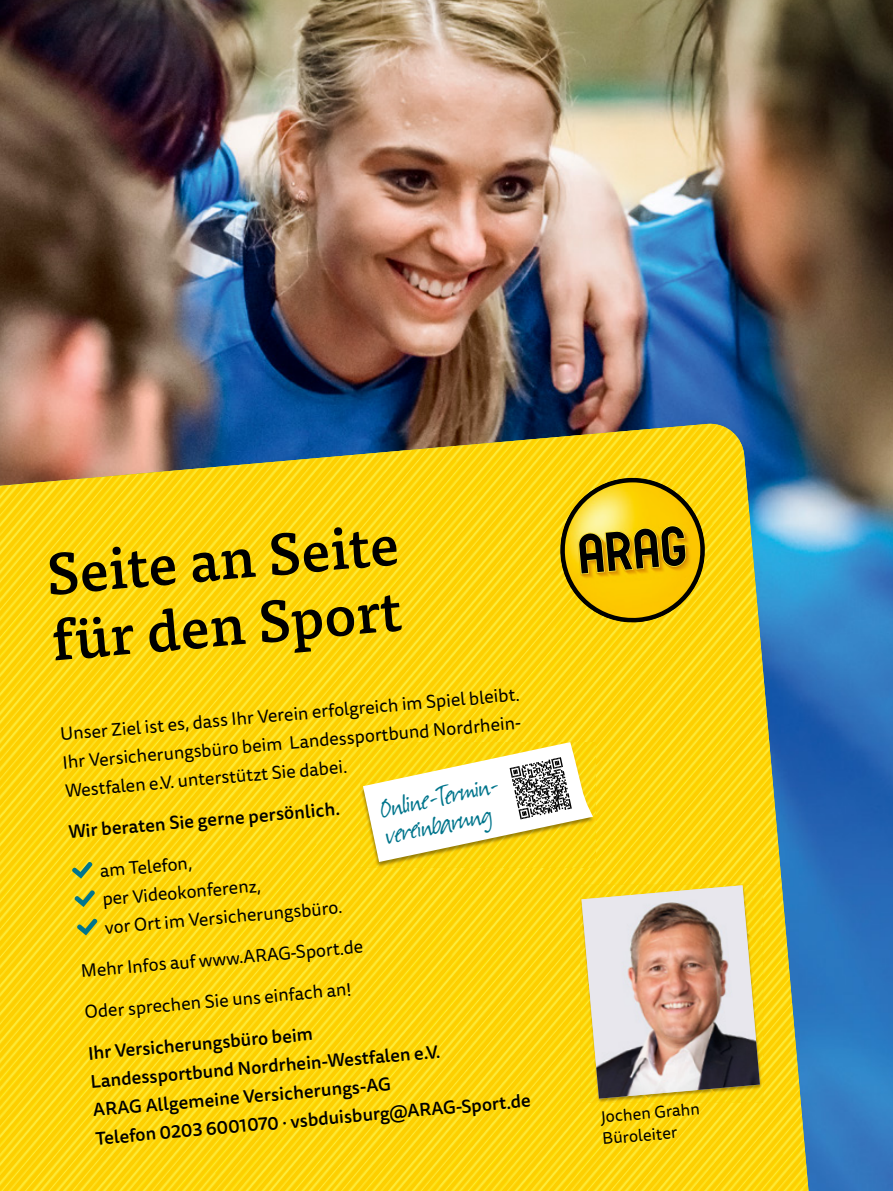
<style>
.page{position:relative;width:893px;height:1191px;background:#fff}
.page>*{position:absolute;margin:0;border:0;box-sizing:border-box;transform-origin:0 0}
.t1{font:500 57px/66px "Tisa OT";color:#000}
.t2{font:31.5px/27px "Suomi Hand Script";color:#00758c}
.t3{font:18px/28.5px "Tisa Sans OT";color:#000;text-align:justify}
.t4{font:500 18px/28.5px "Tisa Sans OT";color:#000}
.t5{font:16.5px/21.9px "Tisa Sans OT";color:#000}
</style>
<div class="page">
<img style="left:0;top:0;width:893px;height:1191px">
<img style="left:0;top:424px;width:808px;height:767px">
<svg style="left:72px;top:861px;width:21px;height:17px"></svg>
<svg style="left:74px;top:890px;width:21px;height:17px"></svg>
<svg style="left:77px;top:918px;width:21px;height:17px"></svg>
<svg style="left:557px;top:478px;width:151px;height:147px;background:#caa70f"></svg>
<img style="left:689px;top:884px;width:74px;height:62px">
<img style="left:760px;top:1030px;width:3px;height:72px">
<img style="left:581px;top:885px;width:179px;height:213px">
<img style="left:360px;top:742px;width:236px;height:125px">
<img style="left:360px;top:742px;width:3px;height:5px">
<svg style="left:363px;top:742px;width:230px;height:120px"></svg>
<p class="t1" style="left:44px;top:543px;width:355px;rotate:-5deg">Seite an Seite für den Sport</p>
<p class="t3" style="left:59px;top:721px;width:464px;rotate:-5deg">Unser Ziel ist es, dass Ihr Verein erfolgreich im Spiel bleibt.<br>Ihr Versicherungsbüro beim Landessportbund Nordrhein-Westfalen e.V. unterstützt Sie dabei.</p>
<p class="t4" style="left:68px;top:818px;width:274px;rotate:-5deg">Wir beraten Sie gerne persönlich.</p>
<p class="t3" style="left:99px;top:857px;width:240px;text-align:left;rotate:-5deg">am Telefon,<br>per Videokonferenz,<br>vor O rt im Versicherungsbüro.</p>
<p class="t3" style="left:80px;top:958px;width:285px;rotate:-5deg">M ehr Infos auf w w w .A RAG -Sport.de</p>
<p class="t3" style="left:83px;top:999px;width:273px;rotate:-5deg">O der sprechen Sie uns einfach an!</p>
<p class="t4" style="left:87px;top:1040px;width:438px;rotate:-5deg">Ihr Versicherungsbüro beim<br>Landessportbund Nordrhein-Westfalen e.V.<br>ARAG Allgemeine Versicherungs-AG<br>Telefon 0203 6001070 · vsbduisburg@ ARAG -Sport.de</p>
<p class="t2" style="left:378px;top:798px;width:128px;rotate:-12deg">Online-Termin&shy;vereinbarung</p>
<p class="t5" style="left:600px;top:1106px;width:101px;rotate:-5deg">Jochen G rahn<br>Büroleiter</p>
</div>
